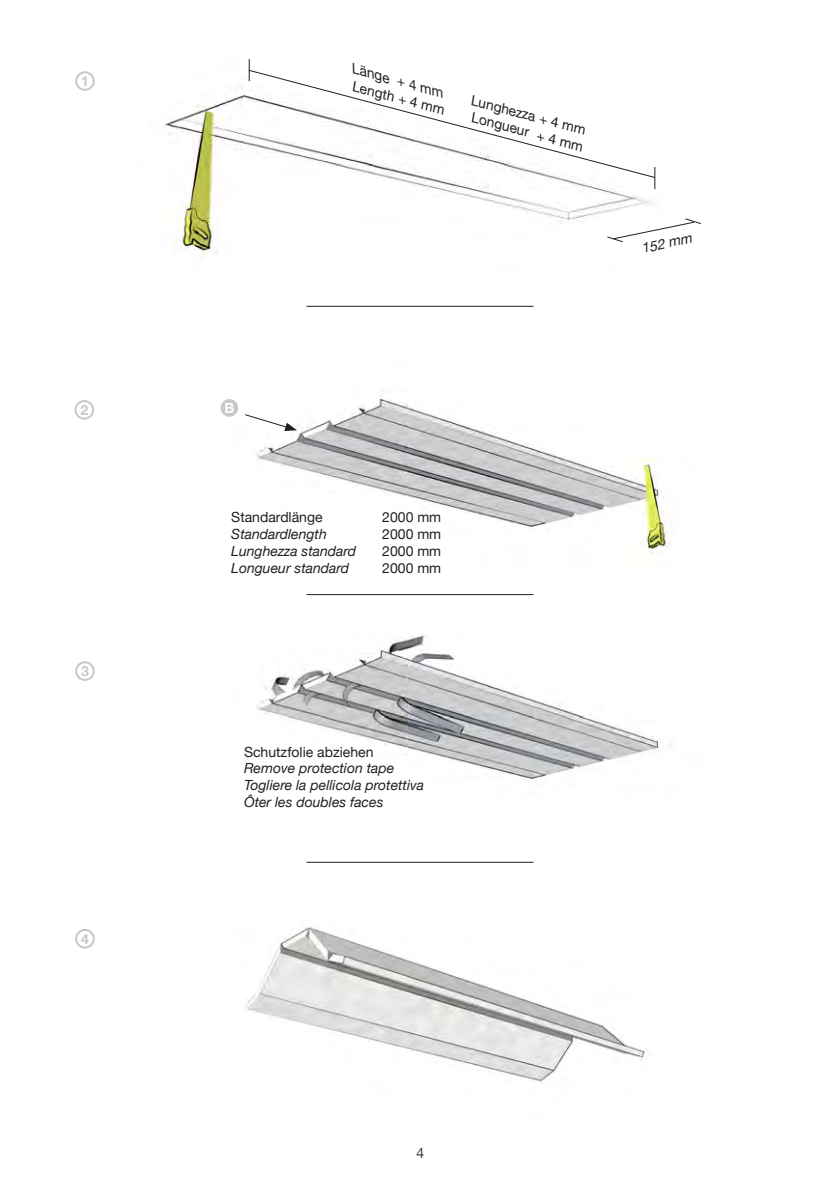
<style>
.page{position:relative;width:840px;height:1191px;background:#fff}
.page>*{position:absolute;margin:0;border:0;box-sizing:border-box;transform-origin:0 0}
.t1{font:300 15px "Swiss 721 BT";color:#231f20}
.t2{font:italic 14px/16.8px "Helvetica Neue";color:#231f20}
.t3{font:14px "Helvetica Neue";color:#231f20}
.t4{font:italic 14px "Helvetica Neue";color:#231f20}
.t5{font:700 14px "Helvetica Neue";color:#c8c8c8}
.t6{font:700 14px "Helvetica Neue";color:#fff}
</style>
<div class="page">
<img style="left:76px;top:59px;width:580px;height:199px">
<img style="left:245px;top:927px;width:403px;height:156px">
<img style="left:234px;top:396px;width:436px;height:200px">
<img style="left:257px;top:634px;width:414px;height:148px">
<hr style="left:306px;top:306px;width:227px;height:1px;background:#231f20">
<hr style="left:306px;top:594px;width:227px;height:1px;background:#231f20">
<hr style="left:306px;top:862px;width:227px;height:1px;background:#231f20">
<div style="left:76px;top:72px;width:18px;height:18px;background:#fff;border-radius:50%"></div>
<div style="left:75px;top:71px;width:20px;height:20px;border:2px solid #c8c8c8;border-radius:50%"></div>
<div style="left:74px;top:400px;width:20px;height:20px;border:2px solid #c8c8c8;border-radius:50%"></div>
<div style="left:75px;top:661px;width:20px;height:20px;border:2px solid #c8c8c8;border-radius:50%"></div>
<div style="left:220px;top:399px;width:18px;height:18px;background:#c8c8c8;border-radius:50%"></div>
<svg style="left:244px;top:414px;width:53px;height:17px"></svg>
<svg style="left:247px;top:69px;width:408px;height:110px"></svg>
<svg style="left:248px;top:59px;width:1px;height:22px"></svg>
<svg style="left:654px;top:167px;width:1px;height:22px"></svg>
<div style="left:75px;top:929px;width:20px;height:19px;border:2px solid #c8c8c8;border-radius:50%"></div>
<svg style="left:606px;top:217px;width:95px;height:26px"></svg>
<p class="t5" style="left:81px;top:68px;width:9px">1</p>
<p class="t5" style="left:80px;top:397px;width:9px">2</p>
<p class="t5" style="left:81px;top:658px;width:9px">3</p>
<p class="t5" style="left:81px;top:926px;width:9px">4</p>
<p class="t4" style="left:356px;top:57px;width:96px;rotate:15deg">Länge + 4 mm</p>
<p class="t2" style="left:356px;top:77px;width:97px;rotate:15deg">Length + 4 mm</p>
<p class="t2" style="left:475px;top:91px;width:121px;text-align:center;rotate:15deg">Lunghezza + 4 mm<br>Longueur + 4 mm</p>
<p class="t4" style="left:638px;top:237px;width:53px;rotate:-13deg">152 mm</p>
<p class="t6" style="left:224px;top:395px;width:11px">B</p>
<p class="t3" style="left:231px;top:505px;width:93px">Standardlänge</p>
<p class="t3" style="left:382px;top:505px;width:60px">2000 mm</p>
<p class="t2" style="left:231px;top:525px;width:97px">Standardlength</p>
<p class="t3" style="left:382px;top:522px;width:60px">2000 mm</p>
<p class="t2" style="left:231px;top:542px;width:126px">Lunghezza standard</p>
<p class="t3" style="left:382px;top:539px;width:60px">2000 mm</p>
<p class="t2" style="left:231px;top:559px;width:119px">Longueur standard</p>
<p class="t3" style="left:382px;top:556px;width:60px">2000 mm</p>
<p class="t3" style="left:244px;top:739px;width:131px">Schutzfolie abziehen</p>
<p class="t2" style="left:244px;top:759px;width:181px">Remove protection tape<br>Togliere la pellicola protettiva<br>Ôter les doubles faces</p>
<p class="t1" style="left:416px;top:1143px;width:9px">4</p>
</div>
